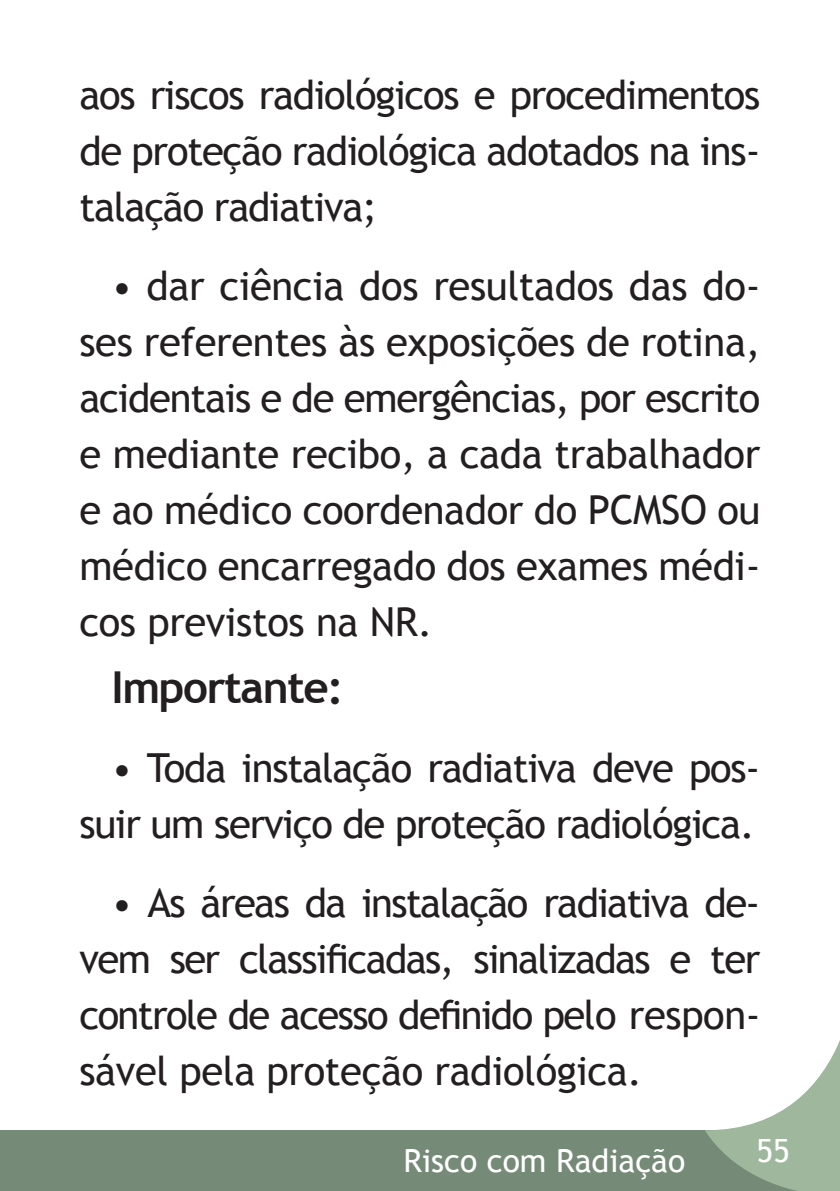
<style>
.page{position:relative;width:840px;height:1191px;background:#fff}
.page>*{position:absolute;margin:0;border:0;box-sizing:border-box;transform-origin:0 0}
.t1{font:700 44px "Trebuchet MS";letter-spacing:-.03em;color:#231f20}
.t2{font:40px/56px "Trebuchet MS";letter-spacing:-.03em;color:#231f20;text-align:justify}
.t3{font:32px "Trebuchet MS";color:#fff}
</style>
<div class="page">
<div style="left:0;top:1130px;width:839px;height:61px;background:#758a77"></div>
<svg style="left:705px;top:1043px;width:134px;height:148px"></svg>
<p class="t2" style="left:79px;top:67px;width:682px">aos riscos radiológicos e procedimentos de proteção radiológica adotados na ins&shy;talação radiativa;</p>
<p class="t2" style="left:79px;top:257px;width:682px;text-indent:32px">• dar ciência dos resultados das do&shy;ses referentes às exposições de rotina, acidentais e de emergências, por escrito e mediante recibo, a cada trabalhador e ao médico coordenador do PCMSO ou médico encarregado dos exames médi&shy;cos previstos na NR.</p>
<p class="t1" style="left:111px;top:662px;width:233px">Importante:</p>
<p class="t2" style="left:79px;top:739px;width:682px;text-align:right">• Toda instalação radiativa deve pos&shy;suir um serviço de proteção radiológica.</p>
<p class="t2" style="left:79px;top:874px;width:682px;text-indent:32px">• As áreas da instalação radiativa de&shy;vem ser classificadas, sinalizadas e ter controle de acesso definido pelo respon&shy;sável pela proteção radiológica.</p>
<p class="t3" style="left:403px;top:1142px;width:283px">Risco com Radiação</p>
<p class="t3" style="left:756px;top:1131px;width:35px">55</p>
</div>
